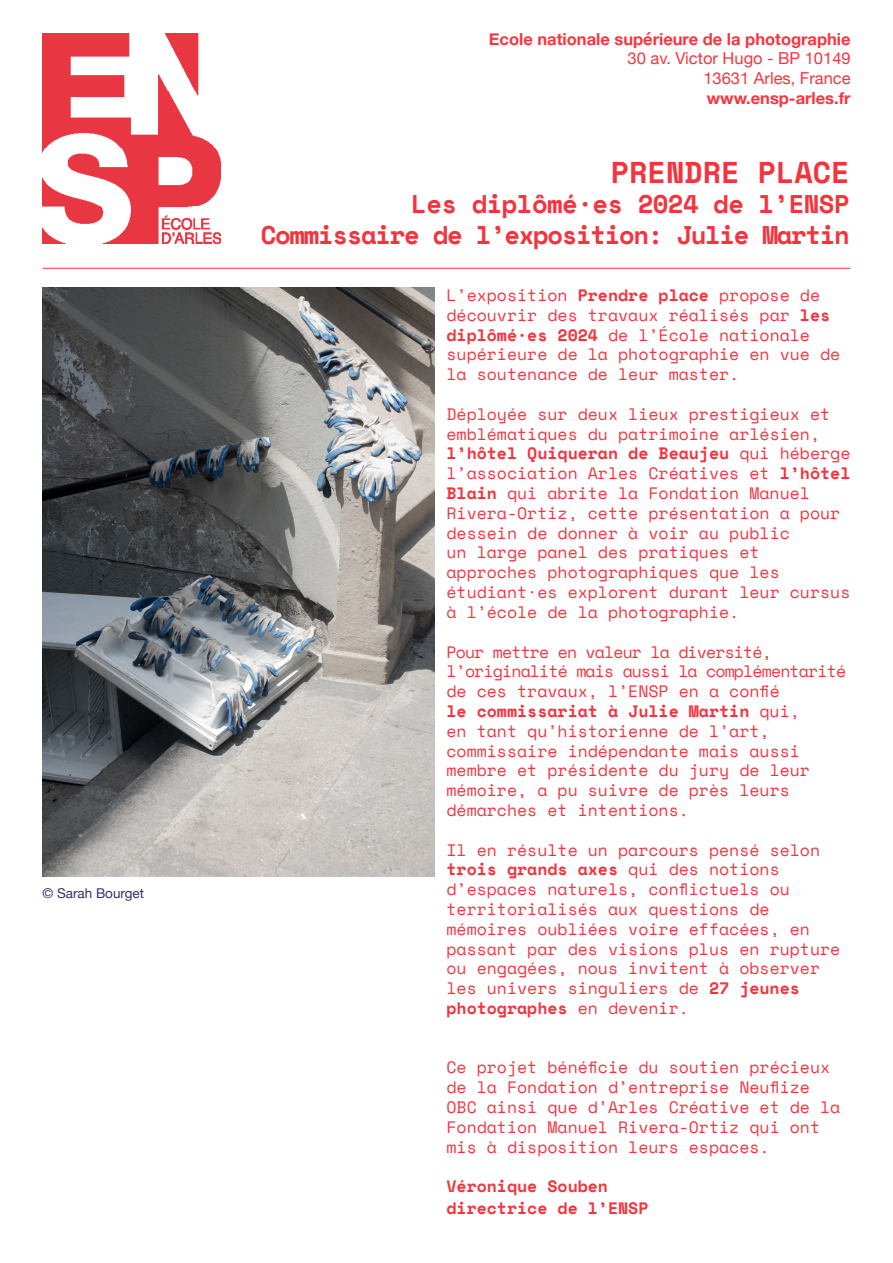
<style>
.page{position:relative;width:893px;height:1263px;background:#fff}
.page>*{position:absolute;margin:0;border:0;box-sizing:border-box;transform-origin:0 0}
.t1{font:700 30px "Space Mono";color:#f5333f}
.t2{font:700 25.5px/30.6px "Space Mono";letter-spacing:-.05em;color:#f5333f;text-align:right}
.t3{font:16.5px/19.8px "Space Mono";color:#f5333f}
.t4{font:16.5px/19.8px "Space Mono";letter-spacing:-.05em;color:#f5333f}
.t5{font:700 16.5px "Helvetica Neue";color:#fb333e}
.t6{font:16.5px "Helvetica Neue";color:#fb333e}
.t7{font:700 16.5px "Space Mono";color:#f5333f}
.t8{font:13.5px "Helvetica Neue";color:#392e71}
.s1{font-weight:700}
</style>
<div class="page">
<img style="left:42px;top:34px;width:178px;height:209px">
<hr style="left:43px;top:268px;width:807px;height:1px;background:#fb333e">
<img style="left:43px;top:288px;width:392px;height:588px">
<p class="t8" style="left:43px;top:883px;width:103px">© Sarah Bourget</p>
<p class="t5" style="left:489px;top:26px;width:363px">Ecole nationale supérieure de la photographie</p>
<p class="t6" style="left:627px;top:47px;width:225px">30 av. Victor Hugo - BP 10149</p>
<p class="t6" style="left:703px;top:66px;width:149px">13631 Arles, France</p>
<p class="t5" style="left:707px;top:85px;width:145px">www.ensp-arles.fr</p>
<p class="t1" style="left:611px;top:149px;width:240px">PRENDRE PLACE</p>
<p class="t2" style="left:261px;top:188px;width:590px">Les diplômé·es 2024 de l’ENSP<br>Commissaire de l’exposition: Julie Martin</p>
<p class="t3" style="left:446px;top:285px;width:395px">L’exposition <span class="s1">Prendre place</span> propose de découvrir des travaux réalisés par <span class="s1">les diplômé·es 2024</span> de l’École nationale supérieure de la photographie en vue de la soutenance de leur master.</p>
<p class="t3" style="left:446px;top:403px;width:405px">Déployée sur deux lieux prestigieux et emblématiques du patrimoine arlésien, <span class="s1">l’hôtel Quiqueran de Beaujeu</span> qui héberge l’association Arles Créatives et <span class="s1">l’hôtel Blain</span> qui abrite la Fondation Manuel Rivera-Ortiz, cette présentation a pour dessein de donner à voir au public</p>
<p class="t3" style="left:446px;top:542px;width:405px">un large panel des pratiques et approches photographiques que les étudiant·es explorent durant leur cursus</p>
<p class="t3" style="left:446px;top:601px;width:294px">à l’école de la photographie.</p>
<p class="t4" style="left:446px;top:641px;width:401px">Pour mettre en valeur la diversité, l’originalité mais aussi la complémentarité de ces travaux, l’ENSP en a confié</p>
<p class="t3" style="left:446px;top:700px;width:365px"><span class="s1">le commissariat à Julie Martin</span> qui, en tant qu’historienne de l’art, commissaire indépendante mais aussi membre et présidente du jury de leur mémoire, a pu suivre de près leurs démarches et intentions.</p>
<p class="t3" style="left:446px;top:839px;width:395px">Il en résulte un parcours pensé selon <span class="s1">trois grands axes</span> qui des notions d’espaces naturels, conflictuels ou territorialisés aux questions de mémoires oubliées voire effacées, en passant par des visions plus en rupture ou engagées, nous invitent à observer les univers singuliers de <span class="s1">27 jeunes photographes</span> en devenir.</p>
<p class="t3" style="left:446px;top:1057px;width:395px">Ce projet bénéficie du soutien précieux de la Fondation d’entreprise Neuflize OBC ainsi que d’Arles Créative et de la Fondation Manuel Rivera-Ortiz qui ont mis à disposition leurs espaces.</p>
<p class="t7" style="left:446px;top:1174px;width:163px">Véronique Souben</p>
<p class="t7" style="left:446px;top:1195px;width:203px">directrice de l’ENSP</p>
</div>
